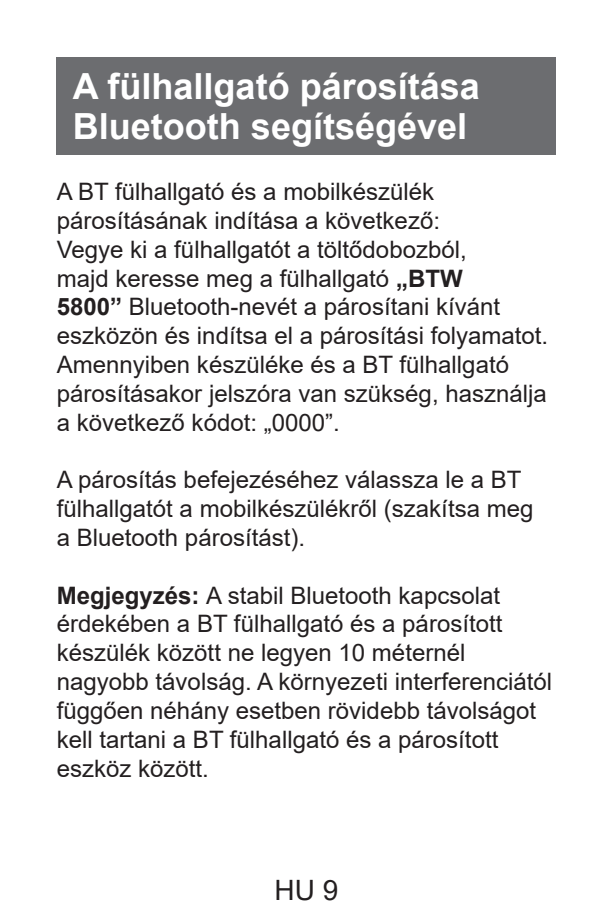
<style>
.page{position:relative;width:613px;height:919px;background:#fff}
.page>*{position:absolute;margin:0;border:0;box-sizing:border-box;transform-origin:0 0}
.t1{font:700 36px/39.6px "Arial";color:#fff}
.t2{font:28px "Arial";color:#231f20}
.t3{font:24px/28.8px "Arial";color:#231f20}
.s1{font-weight:700}
</style>
<div class="page">
<div style="left:57px;top:57px;width:499px;height:97px;background:#6c6d70"></div>
<h1 class="t1" style="left:73px;top:67px;width:408px">A fülhallgató párosítása<br>Bluetooth segítségével</h1>
<p class="t3" style="left:57px;top:177px;width:492px">A BT fülhallgató és a mobilkészülék párosításának indítása a következő:<br>Vegye ki a fülhallgatót a töltődobozból,<br>majd keresse meg a fülhallgató <span class="s1">„BTW<br>5800”</span> Bluetooth-nevét a párosítani kívánt eszközön és indítsa el a párosítási folyamatot.<br>Amennyiben készüléke és a BT fülhallgató párosításakor jelszóra van szükség, használja a következő kódot: „0000”.</p>
<p class="t3" style="left:57px;top:465px;width:478px">A párosítás befejezéséhez válassza le a BT fülhallgatót a mobilkészülékről (szakítsa meg a Bluetooth párosítást).</p>
<p class="t3" style="left:57px;top:580px;width:496px"><span class="s1">Megjegyzés:</span> A stabil Bluetooth kapcsolat érdekében a BT fülhallgató és a párosított készülék között ne legyen 10 méternél nagyobb távolság. A környezeti interferenciától függően néhány esetben rövidebb távolságot kell tartani a BT fülhallgató és a párosított eszköz között.</p>
<p class="t2" style="left:274px;top:870px;width:65px">HU 9</p>
</div>
